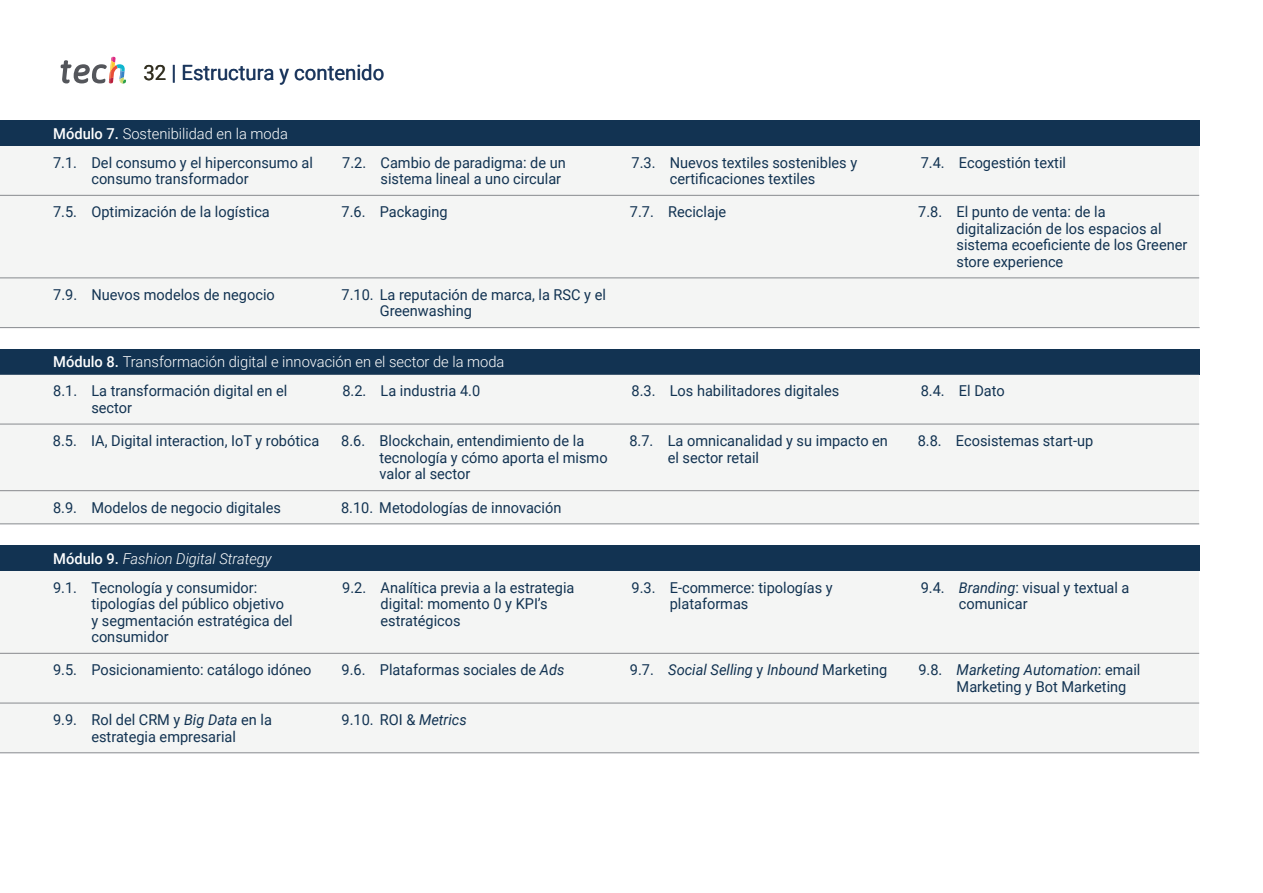
<style>
.page{position:relative;width:1263px;height:893px;background:#fff}
.page>*{position:absolute;margin:0;border:0;box-sizing:border-box;transform-origin:0 0}
.t1{font:21px "Roboto";color:#1a355c}
.t2{font:15px/16.5px "Roboto";color:#123352}
.t3{font:300 15px "Roboto";color:#fff}
.t4{font:italic 15px "Roboto";color:#123352}
.t5{font:italic 300 15px "Roboto";color:#fff}
.s1{color:#312e20}
.s2{font-weight:500}
.s3{font-weight:500;font-style:normal}
.s4{font-style:italic}
.s5{font-style:normal}
</style>
<div class="page">
<svg style="left:61px;top:57px;width:65px;height:27px"></svg>
<div style="left:0;top:146px;width:1199px;height:182px;background:#f4f5f4"></div>
<div style="left:0;top:349px;width:1199px;height:26px;background:#123352"></div>
<div style="left:0;top:375px;width:1199px;height:149px;background:#f4f5f4"></div>
<hr style="left:0;top:195px;width:1199px;height:1px;background:#878a8e">
<hr style="left:0;top:278px;width:1199px;height:1px;background:#878a8e">
<hr style="left:0;top:327px;width:1200px;height:1px;background:#878a8e">
<hr style="left:0;top:524px;width:1199px;height:1px;background:#878a8e">
<hr style="left:0;top:490px;width:1199px;height:1px;background:#878a8e">
<hr style="left:0;top:424px;width:1199px;height:1px;background:#878a8e">
<div style="left:0;top:120px;width:1199px;height:26px;background:#123352"></div>
<div style="left:0;top:571px;width:1199px;height:182px;background:#f4f5f4"></div>
<div style="left:0;top:545px;width:1199px;height:26px;background:#123352"></div>
<hr style="left:0;top:703px;width:1199px;height:1px;background:#878a8e">
<hr style="left:0;top:752px;width:1199px;height:1px;background:#878a8e">
<hr style="left:0;top:653px;width:1199px;height:1px;background:#878a8e">
<h1 class="t1" style="left:144px;top:57px;width:242px"><span class="s1">32</span> | Estructura y contenido</h1>
<p class="t3" style="left:53px;top:123px;width:236px"><span class="s2">Módulo 7.</span> Sostenibilidad en la moda</p>
<p class="t2" style="left:91px;top:153px;width:223px;text-indent:-38px">7.1. Del consumo y el hiperconsumo al consumo transformador</p>
<p class="t2" style="left:381px;top:153px;width:187px;text-indent:-38px">7.2. Cambio de paradigma: de un sistema lineal a uno circular</p>
<p class="t2" style="left:631px;top:153px;width:227px;text-align:center">7.3. Nuevos textiles sostenibles y certificaciones textiles</p>
<p class="t2" style="left:921px;top:153px;width:147px">7.4. Ecogestión textil</p>
<p class="t2" style="left:53px;top:203px;width:218px">7.5. Optimización de la logística</p>
<p class="t2" style="left:341px;top:203px;width:108px">7.6. Packaging</p>
<p class="t2" style="left:630px;top:203px;width:98px">7.7. Reciclaje</p>
<p class="t2" style="left:956px;top:203px;width:232px;text-indent:-38px">7.8. El punto de venta: de la digitalización de los espacios al sistema ecoeficiente de los Greener store experience</p>
<p class="t2" style="left:53px;top:286px;width:223px">7.9. Nuevos modelos de negocio</p>
<p class="t2" style="left:380px;top:286px;width:228px;text-indent:-38px">7.10. La reputación de marca, la RSC y el<br>Greenwashing</p>
<p class="t3" style="left:53px;top:352px;width:453px"><span class="s2">Módulo 8.</span> Transformación digital e innovación en el sector de la moda</p>
<p class="t2" style="left:91px;top:382px;width:198px;text-indent:-38px">8.1. La transformación digital en el sector</p>
<p class="t2" style="left:342px;top:382px;width:139px">8.2. La industria 4.0</p>
<p class="t2" style="left:631px;top:382px;width:209px">8.3. Los habilitadores digitales</p>
<p class="t2" style="left:921px;top:382px;width:86px">8.4. El Dato</p>
<p class="t2" style="left:53px;top:432px;width:268px">8.5. IA, Digital interaction, IoT y robótica</p>
<p class="t2" style="left:379px;top:432px;width:230px;text-indent:-38px">8.6. Blockchain, entendimiento de la tecnología y cómo aporta el mismo valor al sector</p>
<p class="t2" style="left:668px;top:432px;width:222px;text-indent:-38px">8.7. La omnicanalidad y su impacto en el sector retail</p>
<p class="t2" style="left:918px;top:432px;width:177px">8.8. Ecosistemas start-up</p>
<p class="t2" style="left:53px;top:499px;width:229px">8.9. Modelos de negocio digitales</p>
<p class="t2" style="left:341px;top:499px;width:222px">8.10. Metodologías de innovación</p>
<p class="t5" style="left:53px;top:548px;width:220px"><span class="s3">Módulo 9.</span> Fashion Digital Strategy</p>
<p class="t2" style="left:91px;top:579px;width:203px;text-indent:-38px">9.1. Tecnología y consumidor: tipologías del público objetivo y segmentación estratégica del consumidor</p>
<p class="t2" style="left:381px;top:579px;width:195px;text-indent:-38px">9.2. Analítica previa a la estrategia digital: momento 0 y KPI’s estratégicos</p>
<p class="t2" style="left:670px;top:579px;width:164px;text-indent:-38px">9.3. E-commerce: tipologías y plataformas</p>
<p class="t2" style="left:959px;top:579px;width:172px;text-indent:-38px">9.4. <span class="s4">Branding</span>: visual y textual a comunicar</p>
<p class="t2" style="left:53px;top:661px;width:260px">9.5. Posicionamiento: catálogo idóneo</p>
<p class="t2" style="left:342px;top:661px;width:225px">9.6. Plataformas sociales de <span class="s4">Ads</span></p>
<p class="t4" style="left:630px;top:659px;width:259px"><span class="s5">9.7.</span> Social Selling <span class="s5">y</span> Inbound <span class="s5">Marketing</span></p>
<p class="t2" style="left:957px;top:661px;width:185px;text-indent:-38px">9.8. <span class="s4">Marketing Automation</span>: email<br>Marketing y Bot Marketing</p>
<p class="t2" style="left:53px;top:711px;width:220px;text-align:center">9.9. Rol del CRM y <span class="s4">Big Data</span> en la estrategia empresarial</p>
<p class="t2" style="left:342px;top:711px;width:127px">9.10. ROI &amp; <span class="s4">Metrics</span></p>
</div>
